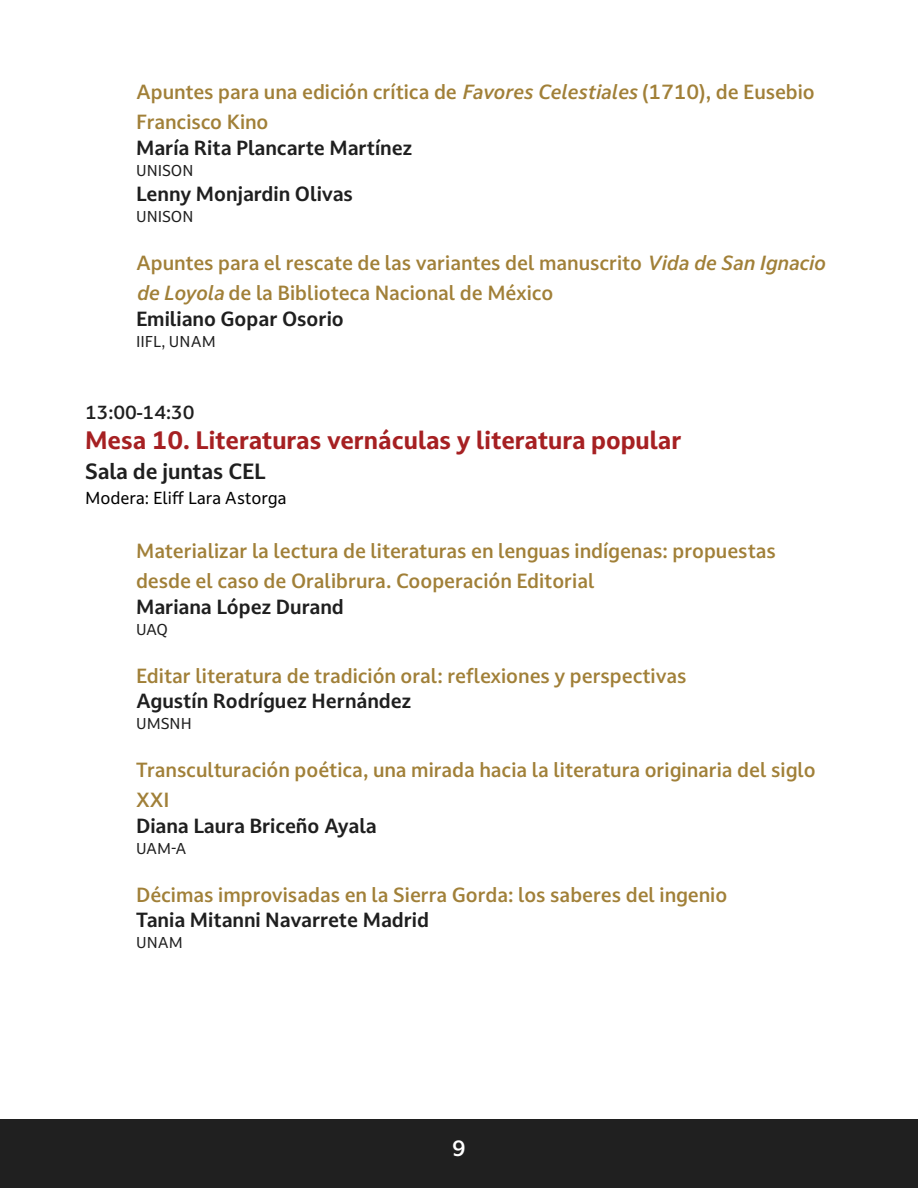
<style>
.page{position:relative;width:918px;height:1188px;background:#fff}
.page>*{position:absolute;margin:0;border:0;box-sizing:border-box;transform-origin:0 0}
.t1{font:700 24px "Darkmode Off CC";color:#a62022}
.t2{font:600 21px "Darkmode Off CC";color:#1f1f1f}
.t3{font:500 21px "Darkmode Off CC";color:#fff}
.t4{font:500 19.5px/30px "Darkmode Off CC";color:#a18038}
.t5{font:600 19.5px "Darkmode Off CC";color:#1f1f1f}
.t6{font:500 18px "Darkmode Off CC";color:#1f1f1f}
.t7{font:16.5px "Darkmode Off CC";color:#000}
.t8{font:15px "Darkmode Off CC";color:#1f1f1f}
.s1{font-style:italic}
</style>
<div class="page">
<div style="left:0;top:1119px;width:918px;height:69px;background:#202020"></div>
<p class="t4" style="left:136px;top:77px;width:680px">Apuntes para una edición crítica de <span class="s1">Favores Celestiales</span> (1710), de Eusebio<br>Francisco Kino</p>
<p class="t5" style="left:136px;top:135px;width:278px">María Rita Plancarte Martínez</p>
<p class="t8" style="left:136px;top:160px;width:59px">UNISON</p>
<p class="t5" style="left:136px;top:181px;width:219px">Lenny Monjardin Olivas</p>
<p class="t8" style="left:136px;top:207px;width:59px">UNISON</p>
<p class="t4" style="left:136px;top:248px;width:691px">Apuntes para el rescate de las variantes del manuscrito <span class="s1">Vida de San Ignacio de Loyola</span> de la Biblioteca Nacional de México</p>
<p class="t5" style="left:136px;top:306px;width:209px">Emiliano Gopar Osorio</p>
<p class="t8" style="left:136px;top:331px;width:81px">IIFL, UNAM</p>
<p class="t6" style="left:85px;top:400px;width:111px">13:00-14:30</p>
<p class="t1" style="left:85px;top:424px;width:598px">Mesa 10. Literaturas vernáculas y literatura popular</p>
<p class="t2" style="left:85px;top:457px;width:182px">Sala de juntas CEL</p>
<p class="t7" style="left:85px;top:487px;width:203px">Modera: Eliff Lara Astorga</p>
<p class="t4" style="left:136px;top:536px;width:641px">Materializar la lectura de literaturas en lenguas indígenas: propuestas desde el caso de Oralibrura. Cooperación Editorial</p>
<p class="t5" style="left:136px;top:594px;width:209px">Mariana López Durand</p>
<p class="t8" style="left:136px;top:619px;width:34px">UAQ</p>
<p class="t4" style="left:136px;top:660px;width:552px">Editar literatura de tradición oral: reflexiones y perspectivas</p>
<p class="t5" style="left:136px;top:688px;width:277px">Agustín Rodríguez Hernández</p>
<p class="t8" style="left:136px;top:714px;width:57px">UMSNH</p>
<p class="t4" style="left:136px;top:755px;width:681px">Transculturación poética, una mirada hacia la literatura originaria del siglo<br>XXI</p>
<p class="t5" style="left:136px;top:813px;width:242px">Diana Laura Briceño Ayala</p>
<p class="t8" style="left:136px;top:838px;width:52px">UAM-A</p>
<p class="t4" style="left:136px;top:879px;width:593px">Décimas improvisadas en la Sierra Gorda: los saberes del ingenio</p>
<p class="t5" style="left:136px;top:907px;width:295px">Tania Mitanni Navarrete Madrid</p>
<p class="t8" style="left:136px;top:933px;width:48px">UNAM</p>
<p class="t3" style="left:452px;top:1134px;width:15px">9</p>
</div>
